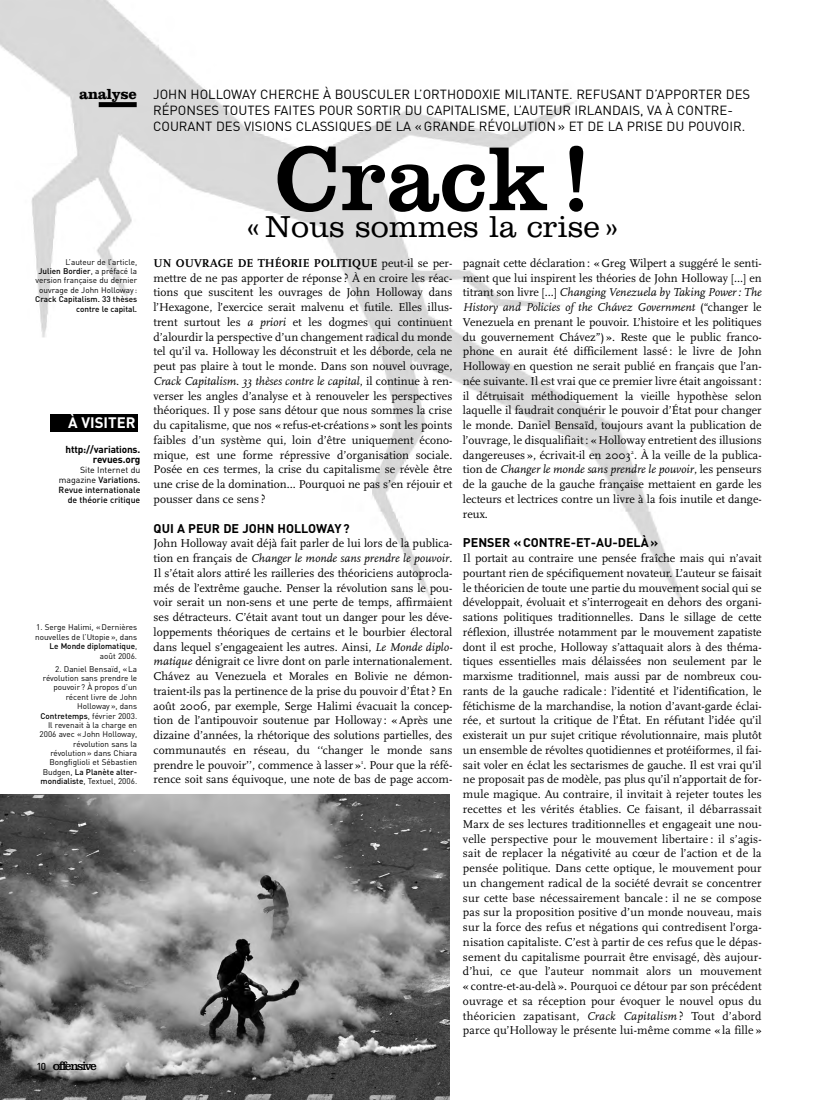
<style>
.page{position:relative;width:816px;height:1100px;background:#fff}
.page>*{position:absolute;margin:0;border:0;box-sizing:border-box;transform-origin:0 0}
.t1{font:93.12px "Clarendon BT";color:#000}
.t2{font:300 31px "Clarendon BT";color:#000}
.t3{font:700 15px "DIN";color:#fff}
.t4{font:13.12px/15.6px "DIN";color:#000}
.t5{font:700 12.5px "DIN";color:#000}
.t6{font:12.5px "Clarendon BT";letter-spacing:-.115em;color:#000}
.t7{font:11.88px/14.8px "Scala";color:#000;text-align:justify}
.t8{font:700 10px/10px "DIN";letter-spacing:-.015em;color:#000;text-align:right}
.t9{font:500 8.75px/10px "DIN";color:#000;text-align:right}
.t10{font:8.12px/9.4px "DIN";color:#000;text-align:right}
.t11{font:500 8.12px/9.4px "DIN";color:#000;text-align:right}
.s1{font-family:"Clarendon BT";font-weight:700;font-size:15px}
.s2{font-weight:500}
.s3{font-weight:400}
.s4{font-family:"DIN";font-weight:500;font-size:10px}
.s5{font-family:"DIN";font-weight:300;font-size:7.5px}
.s6{font-weight:700}
.s7{font-style:italic}
</style>
<div class="page">
<img style="left:0;top:0;width:682px;height:606px">
<div style="left:99px;top:102px;width:38px;height:5px;background:#000"></div>
<div style="left:50px;top:414px;width:88px;height:18px;background:#000"></div>
<img style="left:0;top:794px;width:449px;height:305px">
<p class="t4" style="left:153px;top:87px;width:598px;text-indent:-74px"><span class="s1">analyse</span> JOHN HOLLOWAY CHERCHE À BOUSCULER L’ORTHODOXIE MILITANTE. REFUSANT D’APPORTER DES<br>RÉPONSES TOUTES FAITES POUR SORTIR DU CAPITALISME, L’AUTEUR IRLANDAIS, VA À CONTRE-<br>COURANT DES VISIONS CLASSIQUES DE LA « GRANDE RÉVOLUTION » ET DE LA PRISE DU POUVOIR.</p>
<h1 class="t1" style="left:274px;top:147px;width:318px">Crack !</h1>
<h2 class="t2" style="left:246px;top:216px;width:374px">« Nous sommes la crise »</h2>
<p class="t10" style="left:36px;top:257px;width:103px">L’auteur de l’article,<br><span class="s2">Julien Bordier</span>, a préfacé la version française du dernier ouvrage de John Holloway :</p>
<p class="t11" style="left:35px;top:294px;width:103px">Crack Capitalism. 33 thèses contre le capital.</p>
<p class="t3" style="left:68px;top:414px;width:69px">À VISITER</p>
<p class="t8" style="left:65px;top:444px;width:76px">http://variations. revues.org</p>
<p class="t9" style="left:59px;top:464px;width:83px"><span class="s3">Site Internet du magazine</span> Variations.<br>Revue internationale de théorie critique</p>
<p class="t10" style="left:35px;top:622px;width:104px">1. Serge Halimi, « Dernières nouvelles de l’Utopie », dans<br><span class="s2">Le Monde diplomatique</span>, août 2006.</p>
<p class="t10" style="left:39px;top:663px;width:99px">2. Daniel Bensaïd, « La révolution sans prendre le pouvoir ? À propos d’un récent livre de John<br>Holloway », dans<br><span class="s2">Contretemps</span>, février 2003.<br>Il revenait à la charge en<br>2006 avec « John Holloway, révolution sans la révolution » dans Chiara<br>Bongfiglioli et Sébastien<br>Budgen, <span class="s2">La Planète alter&shy;mondialiste</span>, Textuel, 2006.</p>
<p class="t6" style="left:37px;top:1061px;width:62px"><span class="s4">10</span><span class="s5">__</span>offensive</p>
<p class="t7" style="left:154px;top:255px;width:300px"><span class="s6">UN OUVRAGE DE THÉORIE POLITIQUE</span> peut-il se per&shy;mettre de ne pas apporter de réponse ? À en croire les réac&shy;tions que suscitent les ouvrages de John Holloway dans l’Hexagone, l’exercice serait malvenu et futile. Elles illus&shy;trent surtout les <span class="s7">a priori</span> et les dogmes qui continuent d’alourdir la perspective d’un changement radical du monde tel qu’il va. Holloway les déconstruit et les déborde, cela ne peut pas plaire à tout le monde. Dans son nouvel ouvrage, <span class="s7">Crack Capitalism. 33 thèses contre le capital</span>, il continue à ren&shy;verser les angles d’analyse et à renouveler les perspectives théoriques. Il y pose sans détour que nous sommes la crise du capitalisme, que nos « refus-et-créations » sont les points faibles d’un système qui, loin d’être uniquement écono&shy;mique, est une forme répressive d’organisation sociale.<br>Posée en ces termes, la crise du capitalisme se révèle être une crise de la domination… Pourquoi ne pas s’en réjouir et pousser dans ce sens ?</p>
<p class="t5" style="left:154px;top:520px;width:198px">QUI A PEUR DE JOHN HOLLOWAY ?</p>
<p class="t7" style="left:154px;top:535px;width:300px">John Holloway avait déjà fait parler de lui lors de la publica&shy;tion en français de <span class="s7">Changer le monde sans prendre le pouvoir</span>.<br>Il s’était alors attiré les railleries des théoriciens autoprocla&shy;més de l’extrême gauche. Penser la révolution sans le pou&shy;voir serait un non-sens et une perte de temps, affirmaient ses détracteurs. C’était avant tout un danger pour les déve&shy;loppements théoriques de certains et le bourbier électoral dans lequel s’engageaient les autres. Ainsi, <span class="s7">Le Monde diplo&shy;matique</span> dénigrait ce livre dont on parle internationalement.<br>Chávez au Venezuela et Morales en Bolivie ne démon&shy;traient-ils pas la pertinence de la prise du pouvoir d’État ? En août 2006, par exemple, Serge Halimi évacuait la concep&shy;tion de l’antipouvoir soutenue par Holloway : « Après une dizaine d’années, la rhétorique des solutions partielles, des communautés en réseau, du ‘‘changer le monde sans prendre le pouvoir’’, commence à lasser »<sup>1</sup>. Pour que la réfé&shy;rence soit sans équivoque, une note de bas de page accom-</p>
<p class="t7" style="left:463px;top:255px;width:300px">pagnait cette déclaration : « Greg Wilpert a suggéré le senti&shy;ment que lui inspirent les théories de John Holloway […] en titrant son livre […] <span class="s7">Changing Venezuela by Taking Power : The History and Policies of the Chávez Government</span> (“changer le Venezuela en prenant le pouvoir. L’histoire et les politiques du gouvernement Chávez”) ». Reste que le public franco&shy;phone en aurait été difficilement lassé : le livre de John Holloway en question ne serait publié en français que l’an&shy;née suivante. Il est vrai que ce premier livre était angoissant : il détruisait méthodiquement la vieille hypothèse selon laquelle il faudrait conquérir le pouvoir d’État pour changer le monde. Daniel Bensaïd, toujours avant la publication de l’ouvrage, le disqualifiait : « Holloway entretient des illusions dangereuses », écrivait-il en 2003<sup>2</sup>. À la veille de la publica&shy;tion de <span class="s7">Changer le monde sans prendre le pouvoir</span>, les penseurs de la gauche de la gauche française mettaient en garde les lecteurs et lectrices contre un livre à la fois inutile et dange&shy;reux.</p>
<p class="t5" style="left:463px;top:535px;width:197px">PENSER « CONTRE-ET-AU-DELÀ »</p>
<p class="t7" style="left:463px;top:550px;width:300px">Il portait au contraire une pensée fraîche mais qui n’avait pourtant rien de spécifiquement novateur. L’auteur se faisait le théoricien de toute une partie du mouvement social qui se développait, évoluait et s’interrogeait en dehors des organi&shy;sations politiques traditionnelles. Dans le sillage de cette réflexion, illustrée notamment par le mouvement zapatiste dont il est proche, Holloway s’attaquait alors à des théma&shy;tiques essentielles mais délaissées non seulement par le marxisme traditionnel, mais aussi par de nombreux cou&shy;rants de la gauche radicale : l’identité et l’identification, le fétichisme de la marchandise, la notion d’avant-garde éclai&shy;rée, et surtout la critique de l’État. En réfutant l’idée qu’il existerait un pur sujet critique révolutionnaire, mais plutôt un ensemble de révoltes quotidiennes et protéiformes, il fai&shy;sait voler en éclat les sectarismes de gauche. Il est vrai qu’il ne proposait pas de modèle, pas plus qu’il n’apportait de for&shy;mule magique. Au contraire, il invitait à rejeter toutes les recettes et les vérités établies. Ce faisant, il débarrassait Marx de ses lectures traditionnelles et engageait une nou&shy;velle perspective pour le mouvement libertaire : il s’agis&shy;sait de replacer la négativité au cœur de l’action et de la pensée politique. Dans cette optique, le mouvement pour un changement radical de la société devrait se concentrer sur cette base nécessairement bancale : il ne se compose pas sur la proposition positive d’un monde nouveau, mais sur la force des refus et négations qui contredisent l’orga&shy;nisation capitaliste. C’est à partir de ces refus que le dépas&shy;sement du capitalisme pourrait être envisagé, dès aujour&shy;d’hui, ce que l’auteur nommait alors un mouvement « contre-et-au-delà ». Pourquoi ce détour par son précédent ouvrage et sa réception pour évoquer le nouvel opus du théoricien zapatisant, <span class="s7">Crack Capitalism</span> ? Tout d’abord parce qu’Holloway le présente lui-même comme « la fille »</p>
</div>
